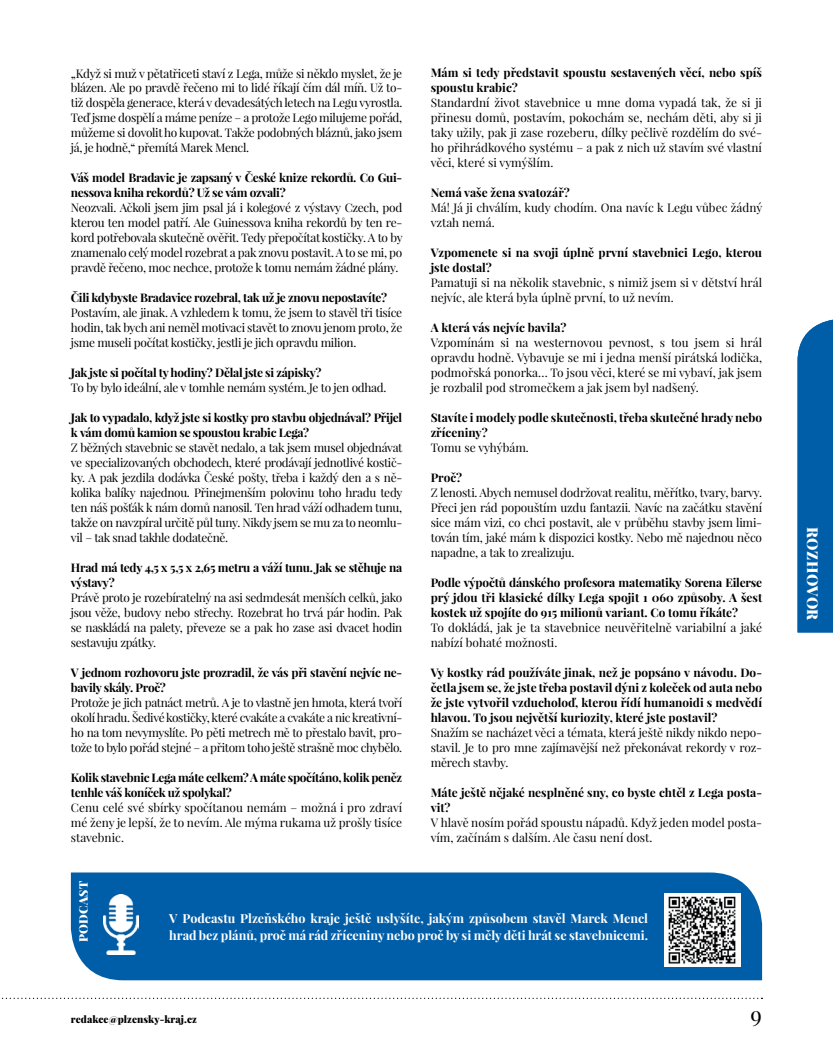
<style>
.page{position:relative;width:833px;height:1063px;background:#fff}
.page>*{position:absolute;margin:0;border:0;box-sizing:border-box;transform-origin:0 0}
.t1{font:22.5px "Playfair Display";color:#000}
.t2{font:900 15px "Playfair Display";letter-spacing:.025em;color:#fff}
.t3{font:700 12.5px "Playfair Display";color:#fff}
.t4{font:11.88px/15px "Playfair Display";letter-spacing:-.01em;color:#000;text-align:justify}
.t5{font:700 11.88px/15px "Playfair Display";letter-spacing:-.025em;color:#000}
.t6{font:700 11.88px/15px "Playfair Display";color:#000}
.t7{font:900 11.88px "Playfair Display";letter-spacing:.015em;color:#fff}
.t8{font:900 10px "Playfair Display";letter-spacing:.01em;color:#000}
</style>
<div class="page">
<svg style="left:2px;top:998px;width:760px;height:1px"></svg>
<svg style="left:797px;top:319px;width:36px;height:313px;background:#0c65ac"></svg>
<div style="left:71px;top:872px;width:691px;height:108px;background:#005ea8"></div>
<div style="left:664px;top:893px;width:76px;height:73px;background:#fff"></div>
<img style="left:668px;top:896px;width:68px;height:68px">
<img style="left:104px;top:895px;width:34px;height:59px">
<p class="t4" style="left:71px;top:65px;width:333px">„Když si muž v pětatřiceti staví z Lega, může si někdo myslet, že je blázen. Ale po pravdě řečeno mi to lidé říkají čím dál míň. Už to&shy;tiž dospěla generace, která v devadesátých letech na Legu vyrostla.<br>Teď jsme dospělí a máme peníze – a protože Lego milujeme pořád, můžeme si dovolit ho kupovat. Takže podobných bláznů, jako jsem já, je hodně,“ přemítá Marek Mencl.</p>
<p class="t5" style="left:71px;top:170px;width:333px">Váš model Bradavic je zapsaný v České knize rekordů. Co Gui&shy;nessova kniha rekordů? Už se vám ozvali?</p>
<p class="t4" style="left:71px;top:200px;width:333px">Neozvali. Ačkoli jsem jim psal já i kolegové z výstavy Czech, pod kterou ten model patří. Ale Guinessova kniha rekordů by ten re&shy;kord potřebovala skutečně ověřit. Tedy přepočítat kostičky. A to by znamenalo celý model rozebrat a pak znovu postavit. A to se mi, po pravdě řečeno, moc nechce, protože k tomu nemám žádné plány.</p>
<p class="t5" style="left:71px;top:290px;width:318px">Čili kdybyste Bradavice rozebral, tak už je znovu nepostavíte?</p>
<p class="t4" style="left:71px;top:305px;width:333px">Postavím, ale jinak. A vzhledem k tomu, že jsem to stavěl tři tisíce hodin, tak bych ani neměl motivaci stavět to znovu jenom proto, že jsme museli počítat kostičky, jestli je jich opravdu milion.</p>
<p class="t5" style="left:71px;top:365px;width:252px">Jak jste si počítal ty hodiny? Dělal jste si zápisky?</p>
<p class="t4" style="left:71px;top:380px;width:317px">To by bylo ideální, ale v tomhle nemám systém. Je to jen odhad.</p>
<p class="t5" style="left:71px;top:410px;width:333px">Jak to vypadalo, když jste si kostky pro stavbu objednával? Přijel k vám domů kamion se spoustou krabic Lega?</p>
<p class="t4" style="left:71px;top:440px;width:333px">Z běžných stavebnic se stavět nedalo, a tak jsem musel objednávat ve specializovaných obchodech, které prodávají jednotlivé kostič&shy;ky. A pak jezdila dodávka České pošty, třeba i každý den a s ně&shy;kolika balíky najednou. Přinejmenším polovinu toho hradu tedy ten náš pošťák k nám domů nanosil. Ten hrad váží odhadem tunu, takže on navzpíral určitě půl tuny. Nikdy jsem se mu za to neomlu&shy;vil – tak snad takhle dodatečně.</p>
<p class="t5" style="left:71px;top:560px;width:333px">Hrad má tedy 4,5 x 5,5 x 2,65 metru a váží tunu. Jak se stěhuje na výstavy?</p>
<p class="t4" style="left:71px;top:590px;width:333px">Právě proto je rozebíratelný na asi sedmdesát menších celků, jako jsou věže, budovy nebo střechy. Rozebrat ho trvá pár hodin. Pak se naskládá na palety, převeze se a pak ho zase asi dvacet hodin sestavuju zpátky.</p>
<p class="t5" style="left:71px;top:665px;width:333px">V jednom rozhovoru jste prozradil, že vás při stavění nejvíc ne&shy;bavily skály. Proč?</p>
<p class="t4" style="left:71px;top:695px;width:333px">Protože je jich patnáct metrů. A je to vlastně jen hmota, která tvoří okolí hradu. Šedivé kostičky, které cvakáte a cvakáte a nic kreativní&shy;ho na tom nevymyslíte. Po pěti metrech mě to přestalo bavit, pro&shy;tože to bylo pořád stejné – a přitom toho ještě strašně moc chybělo.</p>
<p class="t5" style="left:71px;top:770px;width:333px">Kolik stavebnic Lega máte celkem? A máte spočítáno, kolik peněz tenhle váš koníček už spolykal?</p>
<p class="t4" style="left:71px;top:800px;width:333px">Cenu celé své sbírky spočítanou nemám – možná i pro zdraví mé ženy je lepší, že to nevím. Ale mýma rukama už prošly tisíce stavebnic.</p>
<p class="t6" style="left:431px;top:65px;width:333px">Mám si tedy představit spoustu sestavených věcí, nebo spíš spoustu krabic?</p>
<p class="t4" style="left:431px;top:95px;width:333px">Standardní život stavebnice u mne doma vypadá tak, že si ji přinesu domů, postavím, pokochám se, nechám děti, aby si ji taky užily, pak ji zase rozeberu, dílky pečlivě rozdělím do své&shy;ho přihrádkového systému – a pak z nich už stavím své vlastní věci, které si vymýšlím.</p>
<p class="t6" style="left:431px;top:185px;width:141px">Nemá vaše žena svatozář?</p>
<p class="t4" style="left:431px;top:200px;width:333px">Má! Já ji chválím, kudy chodím. Ona navíc k Legu vůbec žádný vztah nemá.</p>
<p class="t6" style="left:431px;top:245px;width:333px">Vzpomenete si na svoji úplně první stavebnici Lego, kterou jste dostal?</p>
<p class="t4" style="left:431px;top:275px;width:333px">Pamatuji si na několik stavebnic, s nimiž jsem si v dětství hrál nejvíc, ale která byla úplně první, to už nevím.</p>
<p class="t6" style="left:431px;top:320px;width:137px">A která vás nejvíc bavila?</p>
<p class="t4" style="left:431px;top:335px;width:333px">Vzpomínám si na westernovou pevnost, s tou jsem si hrál opravdu hodně. Vybavuje se mi i jedna menší pirátská lodička, podmořská ponorka… To jsou věci, které se mi vybaví, jak jsem je rozbalil pod stromečkem a jak jsem byl nadšený.</p>
<p class="t6" style="left:431px;top:410px;width:333px">Stavíte i modely podle skutečnosti, třeba skutečné hrady nebo zříceniny?</p>
<p class="t4" style="left:431px;top:440px;width:100px">Tomu se vyhýbám.</p>
<p class="t5" style="left:431px;top:470px;width:33px">Proč?</p>
<p class="t4" style="left:431px;top:485px;width:333px">Z lenosti. Abych nemusel dodržovat realitu, měřítko, tvary, barvy.<br>Přeci jen rád popouštím uzdu fantazii. Navíc na začátku stavění sice mám vizi, co chci postavit, ale v průběhu stavby jsem limi&shy;tován tím, jaké mám k dispozici kostky. Nebo mě najednou něco napadne, a tak to zrealizuju.</p>
<p class="t5" style="left:431px;top:575px;width:333px;text-align:justify">Podle výpočtů dánského profesora matematiky Sorena Eilerse prý jdou tři klasické dílky Lega spojit 1 060 způsoby. A šest kostek už spojíte do 915 milionů variant. Co tomu říkáte?</p>
<p class="t4" style="left:431px;top:620px;width:333px">To dokládá, jak je ta stavebnice neuvěřitelně variabilní a jaké nabízí bohaté možnosti.</p>
<p class="t5" style="left:431px;top:665px;width:333px;text-align:justify">Vy kostky rád používáte jinak, než je popsáno v návodu. Do&shy;četla jsem se, že jste třeba postavil dýni z koleček od auta nebo že jste vytvořil vzducholoď, kterou řídí humanoidi s medvědí hlavou. To jsou největší kuriozity, které jste postavil?</p>
<p class="t4" style="left:431px;top:725px;width:333px">Snažím se nacházet věci a témata, která ještě nikdy nikdo nepo&shy;stavil. Je to pro mne zajímavější než překonávat rekordy v roz&shy;měrech stavby.</p>
<p class="t6" style="left:431px;top:785px;width:333px">Máte ještě nějaké nesplněné sny, co byste chtěl z Lega posta&shy;vit?</p>
<p class="t4" style="left:431px;top:815px;width:333px">V hlavě nosím pořád spoustu nápadů. Když jeden model posta&shy;vím, začínám s dalším. Ale času není dost.</p>
<p class="t7" style="left:76px;top:942px;width:62px;rotate:-90deg">PODCAST</p>
<p class="t3" style="left:169px;top:910px;width:480px">V Podcastu Plzeňského kraje ještě uslyšíte, jakým způsobem stavěl Marek Mencl</p>
<p class="t3" style="left:169px;top:928px;width:480px">hrad bez plánů, proč má rád zříceniny nebo proč by si měly děti hrát se stavebnicemi.</p>
<p class="t8" style="left:71px;top:1012px;width:128px">redakce@plzensky-kraj.cz</p>
<h1 class="t1" style="left:750px;top:1000px;width:13px">9</h1>
<p class="t2" style="left:822px;top:527px;width:95px;rotate:90deg">ROZHOVOR</p>
</div>
